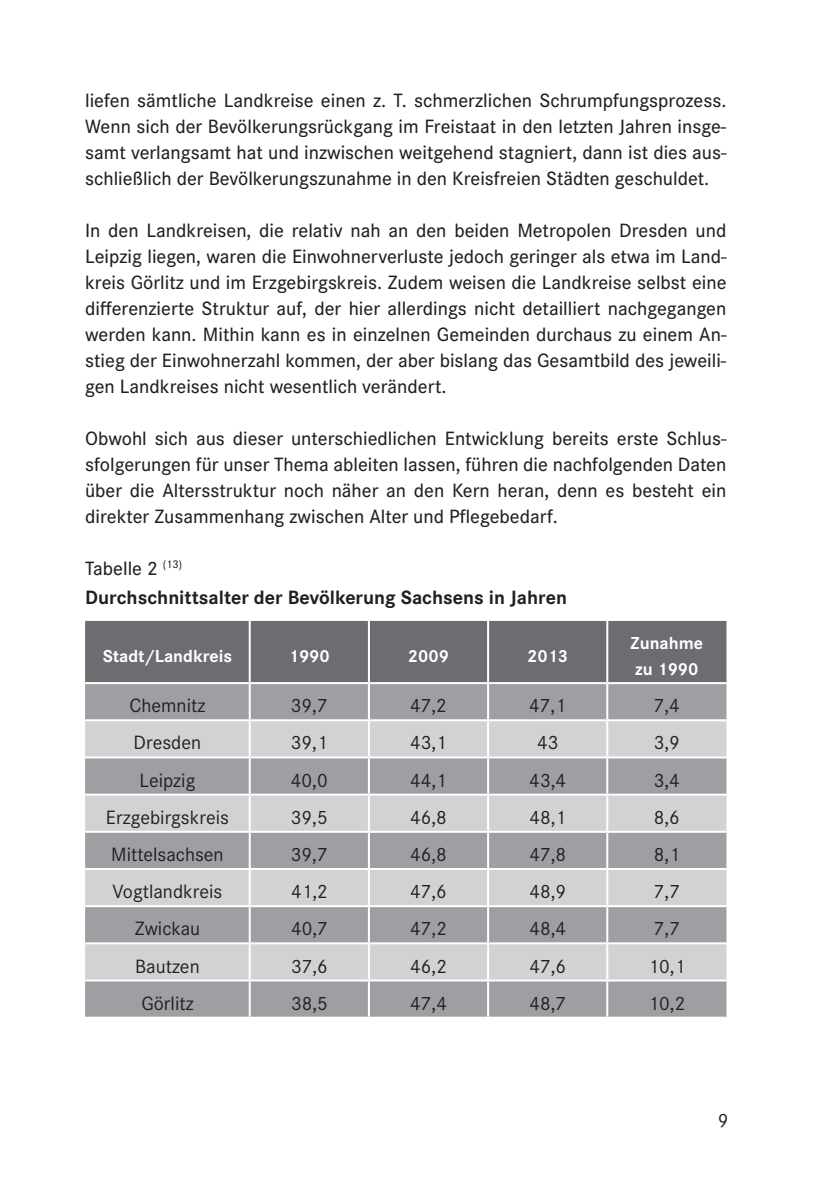
<style>
.page{position:relative;width:840px;height:1191px;background:#fff}
.page>*{position:absolute;margin:0;border:0;box-sizing:border-box;transform-origin:0 0}
.t1{font:500 20px/26px "Corporate S Pro";color:#231f20;text-align:justify}
.t2{font:20px "Corporate S Pro";color:#231f20}
.t3{font:700 20px/28.8px "Corporate S Pro";color:#231f20}
.t4{font:700 18px/26px "Corporate S Pro";color:#fff}
.s1{font-weight:500}
</style>
<div class="page">
<div style="left:85px;top:621px;width:641px;height:61px;background:#6c6d70"></div>
<div style="left:85px;top:684px;width:641px;height:332px;background:#9d9fa2"></div>
<svg style="left:85px;top:721px;width:641px;height:258px;background:#bbbcbf"></svg>
<hr style="left:248px;top:684px;width:2px;height:35px;background:#fff">
<hr style="left:368px;top:684px;width:2px;height:35px;background:#fff">
<hr style="left:487px;top:684px;width:2px;height:35px;background:#fff">
<hr style="left:85px;top:719px;width:164px;height:2px;background:#fff">
<hr style="left:249px;top:719px;width:120px;height:2px;background:#fff">
<hr style="left:248px;top:721px;width:2px;height:35px;background:#fff">
<hr style="left:369px;top:719px;width:119px;height:2px;background:#fff">
<hr style="left:368px;top:721px;width:2px;height:35px;background:#fff">
<hr style="left:488px;top:719px;width:119px;height:2px;background:#fff">
<hr style="left:487px;top:721px;width:2px;height:35px;background:#fff">
<hr style="left:607px;top:719px;width:119px;height:2px;background:#fff">
<hr style="left:85px;top:756px;width:164px;height:2px;background:#fff">
<hr style="left:249px;top:756px;width:120px;height:2px;background:#fff">
<hr style="left:248px;top:758px;width:2px;height:35px;background:#fff">
<hr style="left:369px;top:756px;width:119px;height:2px;background:#fff">
<hr style="left:368px;top:758px;width:2px;height:35px;background:#fff">
<hr style="left:488px;top:756px;width:119px;height:2px;background:#fff">
<hr style="left:487px;top:758px;width:2px;height:35px;background:#fff">
<hr style="left:607px;top:756px;width:119px;height:2px;background:#fff">
<hr style="left:85px;top:793px;width:164px;height:2px;background:#fff">
<hr style="left:249px;top:793px;width:120px;height:2px;background:#fff">
<hr style="left:248px;top:795px;width:2px;height:36px;background:#fff">
<hr style="left:369px;top:793px;width:119px;height:2px;background:#fff">
<hr style="left:368px;top:795px;width:2px;height:36px;background:#fff">
<hr style="left:488px;top:793px;width:119px;height:2px;background:#fff">
<hr style="left:487px;top:795px;width:2px;height:36px;background:#fff">
<hr style="left:607px;top:793px;width:119px;height:2px;background:#fff">
<hr style="left:85px;top:831px;width:164px;height:2px;background:#fff">
<hr style="left:249px;top:831px;width:120px;height:2px;background:#fff">
<hr style="left:248px;top:833px;width:2px;height:35px;background:#fff">
<hr style="left:369px;top:831px;width:119px;height:2px;background:#fff">
<hr style="left:368px;top:833px;width:2px;height:35px;background:#fff">
<hr style="left:488px;top:831px;width:119px;height:2px;background:#fff">
<hr style="left:487px;top:833px;width:2px;height:35px;background:#fff">
<hr style="left:607px;top:831px;width:119px;height:2px;background:#fff">
<hr style="left:85px;top:868px;width:164px;height:2px;background:#fff">
<hr style="left:249px;top:868px;width:120px;height:2px;background:#fff">
<hr style="left:248px;top:870px;width:2px;height:35px;background:#fff">
<hr style="left:369px;top:868px;width:119px;height:2px;background:#fff">
<hr style="left:368px;top:870px;width:2px;height:35px;background:#fff">
<hr style="left:488px;top:868px;width:119px;height:2px;background:#fff">
<hr style="left:487px;top:870px;width:2px;height:35px;background:#fff">
<hr style="left:607px;top:868px;width:119px;height:2px;background:#fff">
<hr style="left:85px;top:905px;width:164px;height:2px;background:#fff">
<hr style="left:249px;top:905px;width:120px;height:2px;background:#fff">
<hr style="left:248px;top:907px;width:2px;height:35px;background:#fff">
<hr style="left:369px;top:905px;width:119px;height:2px;background:#fff">
<hr style="left:368px;top:907px;width:2px;height:35px;background:#fff">
<hr style="left:488px;top:905px;width:119px;height:2px;background:#fff">
<hr style="left:487px;top:907px;width:2px;height:35px;background:#fff">
<hr style="left:607px;top:905px;width:119px;height:2px;background:#fff">
<hr style="left:85px;top:942px;width:164px;height:2px;background:#fff">
<hr style="left:249px;top:942px;width:120px;height:2px;background:#fff">
<hr style="left:248px;top:944px;width:2px;height:35px;background:#fff">
<hr style="left:369px;top:942px;width:119px;height:2px;background:#fff">
<hr style="left:368px;top:944px;width:2px;height:35px;background:#fff">
<hr style="left:488px;top:942px;width:119px;height:2px;background:#fff">
<hr style="left:487px;top:944px;width:2px;height:35px;background:#fff">
<hr style="left:607px;top:942px;width:119px;height:2px;background:#fff">
<hr style="left:85px;top:979px;width:164px;height:2px;background:#fff">
<hr style="left:249px;top:979px;width:120px;height:2px;background:#fff">
<hr style="left:248px;top:981px;width:2px;height:35px;background:#fff">
<hr style="left:369px;top:979px;width:119px;height:2px;background:#fff">
<hr style="left:368px;top:981px;width:2px;height:35px;background:#fff">
<hr style="left:488px;top:979px;width:119px;height:2px;background:#fff">
<hr style="left:487px;top:981px;width:2px;height:35px;background:#fff">
<hr style="left:607px;top:979px;width:119px;height:2px;background:#fff">
<hr style="left:248px;top:621px;width:2px;height:61px;background:#fff">
<hr style="left:368px;top:621px;width:2px;height:61px;background:#fff">
<hr style="left:606px;top:621px;width:2px;height:61px;background:#fff">
<hr style="left:606px;top:684px;width:2px;height:35px;background:#fff">
<hr style="left:606px;top:721px;width:2px;height:35px;background:#fff">
<hr style="left:606px;top:758px;width:2px;height:35px;background:#fff">
<hr style="left:606px;top:795px;width:2px;height:36px;background:#fff">
<hr style="left:606px;top:833px;width:2px;height:35px;background:#fff">
<hr style="left:606px;top:870px;width:2px;height:35px;background:#fff">
<hr style="left:606px;top:907px;width:2px;height:35px;background:#fff">
<hr style="left:606px;top:944px;width:2px;height:35px;background:#fff">
<hr style="left:606px;top:981px;width:2px;height:35px;background:#fff">
<hr style="left:487px;top:621px;width:2px;height:61px;background:#fff">
<p class="t1" style="left:85px;top:86px;width:642px">liefen sämtliche Landkreise einen z. T. schmerzlichen Schrumpfungsprozess.<br>Wenn sich der Bevölkerungsrückgang im Freistaat in den letzten Jahren insge&shy;samt verlangsamt hat und inzwischen weitgehend stagniert, dann ist dies aus&shy;schließlich der Bevölkerungszunahme in den Kreisfreien Städten geschuldet.</p>
<p class="t1" style="left:85px;top:216px;width:642px">In den Landkreisen, die relativ nah an den beiden Metropolen Dresden und Leipzig liegen, waren die Einwohnerverluste jedoch geringer als etwa im Land&shy;kreis Görlitz und im Erzgebirgskreis. Zudem weisen die Landkreise selbst eine differenzierte Struktur auf, der hier allerdings nicht detailliert nachgegangen werden kann. Mithin kann es in einzelnen Gemeinden durchaus zu einem An&shy;stieg der Einwohnerzahl kommen, der aber bislang das Gesamtbild des jeweili&shy;gen Landkreises nicht wesentlich verändert.</p>
<p class="t1" style="left:85px;top:424px;width:642px">Obwohl sich aus dieser unterschiedlichen Entwicklung bereits erste Schlus&shy;sfolgerungen für unser Thema ableiten lassen, führen die nachfolgenden Daten über die Altersstruktur noch näher an den Kern heran, denn es besteht ein direkter Zusammenhang zwischen Alter und Pflegebedarf.</p>
<p class="t3" style="left:85px;top:552px;width:483px"><span class="s1">Tabelle 2</span> <sup>(13)<br></sup>Durchschnittsalter der Bevölkerung Sachsens in Jahren</p>
<p class="t4" style="left:103px;top:641px;width:131px">Stadt/Landkreis</p>
<p class="t4" style="left:288px;top:641px;width:43px">1990</p>
<p class="t4" style="left:408px;top:641px;width:43px">2009</p>
<p class="t4" style="left:527px;top:641px;width:43px">2013</p>
<p class="t4" style="left:630px;top:628px;width:74px">Zunahme zu 1990</p>
<p class="t2" style="left:129px;top:691px;width:77px">Chemnitz</p>
<p class="t2" style="left:291px;top:691px;width:38px">39,7</p>
<p class="t2" style="left:410px;top:691px;width:38px">47,2</p>
<p class="t2" style="left:529px;top:691px;width:38px">47,1</p>
<p class="t2" style="left:653px;top:691px;width:28px">7,4</p>
<p class="t2" style="left:133px;top:728px;width:69px">Dresden</p>
<p class="t2" style="left:291px;top:728px;width:38px">39,1</p>
<p class="t2" style="left:410px;top:728px;width:38px">43,1</p>
<p class="t2" style="left:536px;top:728px;width:23px">43</p>
<p class="t2" style="left:653px;top:728px;width:28px">3,9</p>
<p class="t2" style="left:139px;top:765px;width:57px">Leipzig</p>
<p class="t2" style="left:291px;top:765px;width:38px">40,0</p>
<p class="t2" style="left:410px;top:765px;width:38px">44,1</p>
<p class="t2" style="left:529px;top:765px;width:38px">43,4</p>
<p class="t2" style="left:653px;top:765px;width:28px">3,4</p>
<p class="t2" style="left:106px;top:802px;width:124px">Erzgebirgskreis</p>
<p class="t2" style="left:291px;top:802px;width:38px">39,5</p>
<p class="t2" style="left:410px;top:802px;width:38px">46,8</p>
<p class="t2" style="left:529px;top:802px;width:38px">48,1</p>
<p class="t2" style="left:653px;top:802px;width:28px">8,6</p>
<p class="t2" style="left:111px;top:840px;width:114px">Mittelsachsen</p>
<p class="t2" style="left:291px;top:840px;width:38px">39,7</p>
<p class="t2" style="left:410px;top:840px;width:38px">46,8</p>
<p class="t2" style="left:529px;top:840px;width:38px">47,8</p>
<p class="t2" style="left:653px;top:840px;width:28px">8,1</p>
<p class="t2" style="left:112px;top:877px;width:111px">Vogtlandkreis</p>
<p class="t2" style="left:291px;top:877px;width:38px">41,2</p>
<p class="t2" style="left:410px;top:877px;width:38px">47,6</p>
<p class="t2" style="left:529px;top:877px;width:38px">48,9</p>
<p class="t2" style="left:653px;top:877px;width:28px">7,7</p>
<p class="t2" style="left:135px;top:914px;width:67px">Zwickau</p>
<p class="t2" style="left:291px;top:914px;width:38px">40,7</p>
<p class="t2" style="left:410px;top:914px;width:38px">47,2</p>
<p class="t2" style="left:529px;top:914px;width:38px">48,4</p>
<p class="t2" style="left:653px;top:914px;width:28px">7,7</p>
<p class="t2" style="left:135px;top:951px;width:66px">Bautzen</p>
<p class="t2" style="left:291px;top:951px;width:38px">37,6</p>
<p class="t2" style="left:410px;top:951px;width:38px">46,2</p>
<p class="t2" style="left:529px;top:951px;width:38px">47,6</p>
<p class="t2" style="left:648px;top:951px;width:38px">10,1</p>
<p class="t2" style="left:141px;top:988px;width:54px">Görlitz</p>
<p class="t2" style="left:291px;top:988px;width:38px">38,5</p>
<p class="t2" style="left:410px;top:988px;width:38px">47,4</p>
<p class="t2" style="left:529px;top:988px;width:38px">48,7</p>
<p class="t2" style="left:648px;top:988px;width:38px">10,2</p>
<p class="t2" style="left:717px;top:1106px;width:12px">9</p>
</div>
